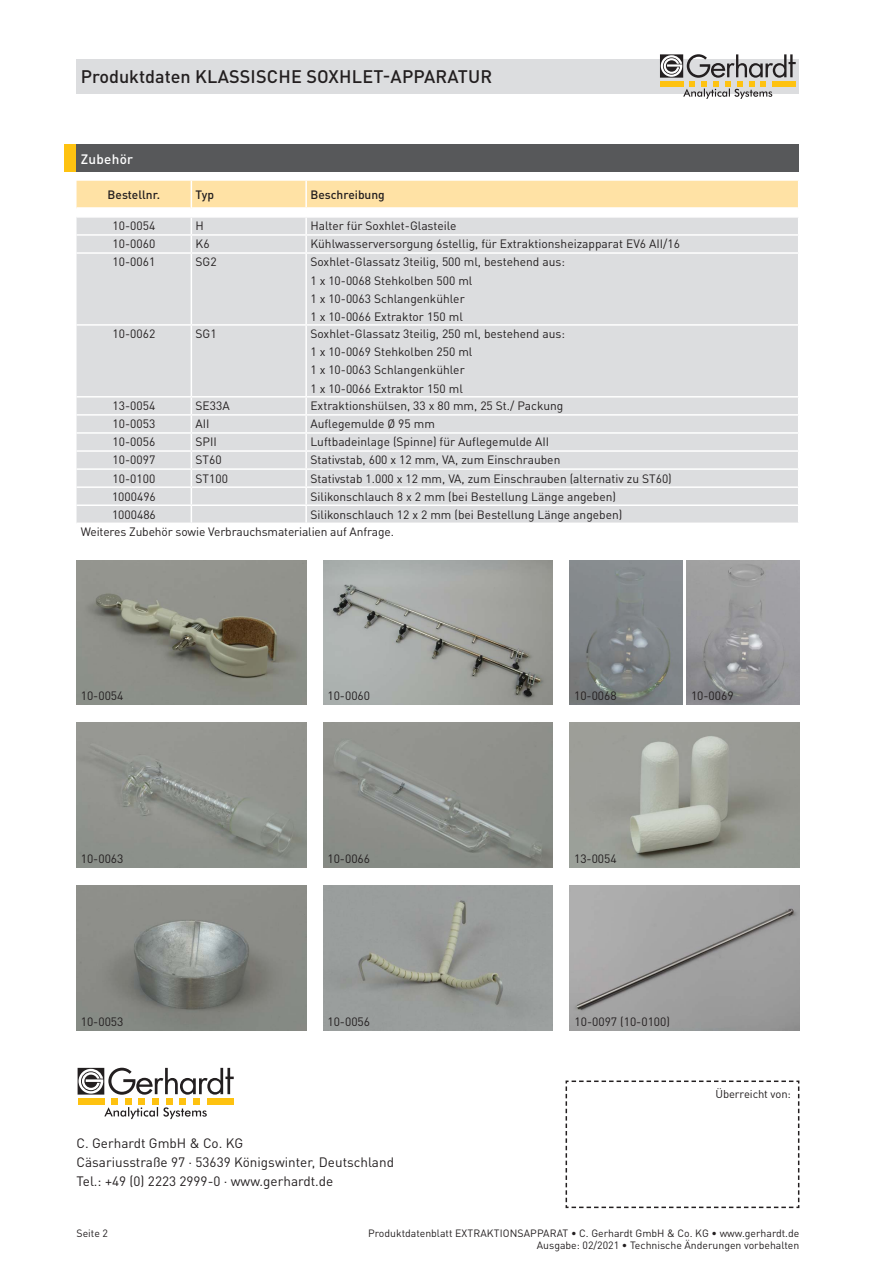
<style>
.page{position:relative;width:893px;height:1263px;background:#fff}
.page>*{position:absolute;margin:0;border:0;box-sizing:border-box;transform-origin:0 0}
.t1{font:500 18px "DINOT";letter-spacing:.01em;color:#231f20}
.t2{font:13.5px/18.8px "DINOT";color:#231f20}
.t3{font:500 13.5px "DINOT";letter-spacing:.02em;color:#fff}
.A1-Fließtext{font:12px "DINOT";color:#231f20}
.t4{font:500 12px "DINOT";color:#231f20}
.Kapitelüberschrift_1{font:11.25px "DINOT";letter-spacing:-.01em;color:#231f20}
.t5{font:10.5px/12px "DINOT";color:#231f20;text-align:right}
</style>
<div class="page">
<div style="left:77px;top:59px;width:722px;height:34px;background:#dcdddf"></div>
<svg style="left:660px;top:54px;width:136px;height:45px"></svg>
<div style="left:64px;top:145px;width:13px;height:27px;background:#fec210"></div>
<div style="left:77px;top:145px;width:722px;height:27px;background:#57585a"></div>
<div style="left:77px;top:254px;width:721px;height:269px;background:#dcdddf"></div>
<hr style="left:77px;top:324px;width:114px;height:2px;background:#fff">
<hr style="left:191px;top:324px;width:115px;height:2px;background:#fff">
<hr style="left:77px;top:396px;width:114px;height:2px;background:#fff">
<hr style="left:191px;top:396px;width:115px;height:2px;background:#fff">
<hr style="left:77px;top:414px;width:114px;height:2px;background:#fff">
<hr style="left:191px;top:414px;width:115px;height:2px;background:#fff">
<hr style="left:77px;top:432px;width:114px;height:2px;background:#fff">
<hr style="left:191px;top:432px;width:115px;height:2px;background:#fff">
<hr style="left:77px;top:450px;width:114px;height:2px;background:#fff">
<hr style="left:191px;top:450px;width:115px;height:2px;background:#fff">
<hr style="left:77px;top:468px;width:114px;height:2px;background:#fff">
<hr style="left:191px;top:468px;width:115px;height:2px;background:#fff">
<hr style="left:77px;top:486px;width:114px;height:2px;background:#fff">
<hr style="left:191px;top:486px;width:115px;height:2px;background:#fff">
<hr style="left:77px;top:504px;width:114px;height:2px;background:#fff">
<hr style="left:191px;top:504px;width:115px;height:2px;background:#fff">
<svg style="left:77px;top:181px;width:721px;height:71px"></svg>
<hr style="left:191px;top:254px;width:1px;height:70px;background:#fff">
<hr style="left:305px;top:254px;width:2px;height:70px;background:#fff">
<hr style="left:191px;top:326px;width:1px;height:70px;background:#fff">
<hr style="left:306px;top:324px;width:493px;height:2px;background:#fff">
<hr style="left:305px;top:326px;width:2px;height:70px;background:#fff">
<hr style="left:306px;top:396px;width:493px;height:2px;background:#fff">
<hr style="left:306px;top:414px;width:493px;height:2px;background:#fff">
<hr style="left:306px;top:432px;width:493px;height:2px;background:#fff">
<hr style="left:306px;top:450px;width:493px;height:2px;background:#fff">
<hr style="left:306px;top:468px;width:493px;height:2px;background:#fff">
<hr style="left:306px;top:486px;width:493px;height:2px;background:#fff">
<svg style="left:191px;top:398px;width:1px;height:125px"></svg>
<hr style="left:306px;top:504px;width:493px;height:2px;background:#fff">
<svg style="left:305px;top:398px;width:2px;height:125px"></svg>
<hr style="left:306px;top:207px;width:492px;height:2px;background:#fff">
<svg style="left:78px;top:1068px;width:156px;height:27px"></svg>
<div style="left:111px;top:1098px;width:7px;height:7px;background:#fec210"></div>
<div style="left:125px;top:1098px;width:7px;height:7px;background:#fec210"></div>
<div style="left:139px;top:1098px;width:6px;height:7px;background:#fec210"></div>
<div style="left:152px;top:1098px;width:7px;height:7px;background:#fec210"></div>
<div style="left:166px;top:1098px;width:7px;height:7px;background:#fec210"></div>
<div style="left:180px;top:1098px;width:6px;height:7px;background:#fec210"></div>
<div style="left:193px;top:1098px;width:7px;height:7px;background:#fec210"></div>
<div style="left:207px;top:1098px;width:27px;height:7px;background:#fec210"></div>
<div style="left:78px;top:1098px;width:26px;height:7px;background:#fec210"></div>
<svg style="left:104px;top:1107px;width:103px;height:12px"></svg>
<svg style="left:565px;top:1080px;width:235px;height:129px"></svg>
<img style="left:77px;top:885px;width:229px;height:145px">
<img style="left:77px;top:560px;width:229px;height:145px">
<img style="left:323px;top:560px;width:230px;height:145px">
<img style="left:570px;top:560px;width:112px;height:145px">
<img style="left:687px;top:560px;width:112px;height:145px">
<img style="left:77px;top:723px;width:229px;height:144px">
<img style="left:324px;top:723px;width:229px;height:144px">
<img style="left:570px;top:723px;width:229px;height:144px">
<img style="left:324px;top:885px;width:229px;height:145px">
<img style="left:570px;top:885px;width:229px;height:145px">
<h1 class="t1" style="left:81px;top:65px;width:413px">Produktdaten KLASSISCHE SOXHLET-APPARATUR</h1>
<p class="t3" style="left:81px;top:150px;width:54px">Zubehör</p>
<p class="t4" style="left:108px;top:187px;width:54px">Bestellnr.</p>
<p class="t4" style="left:196px;top:187px;width:20px">Typ</p>
<p class="t4" style="left:310px;top:187px;width:76px">Beschreibung</p>
<p class="A1-Fließtext" style="left:113px;top:218px;width:44px">10-0054</p>
<p class="A1-Fließtext" style="left:196px;top:218px;width:10px">H</p>
<p class="A1-Fließtext" style="left:310px;top:218px;width:148px">Halter für Soxhlet-Glasteile</p>
<p class="A1-Fließtext" style="left:113px;top:237px;width:44px">10-0060</p>
<p class="A1-Fließtext" style="left:196px;top:237px;width:16px">K6</p>
<p class="A1-Fließtext" style="left:310px;top:237px;width:371px">Kühlwasserversorgung 6stellig, für Extraktionsheizapparat EV6 AII/16</p>
<p class="A1-Fließtext" style="left:113px;top:255px;width:44px">10-0061</p>
<p class="A1-Fließtext" style="left:196px;top:255px;width:23px">SG2</p>
<p class="A1-Fließtext" style="left:310px;top:255px;width:256px">Soxhlet-Glassatz 3teilig, 500 ml, bestehend aus:</p>
<p class="A1-Fließtext" style="left:310px;top:273px;width:164px">1 x 10-0068 Stehkolben 500 ml</p>
<p class="A1-Fließtext" style="left:310px;top:291px;width:156px">1 x 10-0063 Schlangenkühler</p>
<p class="A1-Fließtext" style="left:310px;top:309px;width:154px">1 x 10-0066 Extraktor 150 ml</p>
<p class="A1-Fließtext" style="left:113px;top:326px;width:44px">10-0062</p>
<p class="A1-Fließtext" style="left:196px;top:326px;width:23px">SG1</p>
<p class="A1-Fließtext" style="left:310px;top:326px;width:256px">Soxhlet-Glassatz 3teilig, 250 ml, bestehend aus:</p>
<p class="A1-Fließtext" style="left:310px;top:345px;width:164px">1 x 10-0069 Stehkolben 250 ml</p>
<p class="A1-Fließtext" style="left:310px;top:363px;width:156px">1 x 10-0063 Schlangenkühler</p>
<p class="A1-Fließtext" style="left:310px;top:381px;width:154px">1 x 10-0066 Extraktor 150 ml</p>
<p class="A1-Fließtext" style="left:113px;top:398px;width:44px">13-0054</p>
<p class="A1-Fließtext" style="left:196px;top:398px;width:36px">SE33A</p>
<p class="A1-Fließtext" style="left:310px;top:398px;width:255px">Extraktionshülsen, 33 x 80 mm, 25 St./ Packung</p>
<p class="A1-Fließtext" style="left:113px;top:416px;width:44px">10-0053</p>
<p class="A1-Fließtext" style="left:196px;top:416px;width:16px">AII</p>
<p class="A1-Fließtext" style="left:310px;top:416px;width:126px">Auflegemulde Ø 95 mm</p>
<p class="A1-Fließtext" style="left:113px;top:435px;width:44px">10-0056</p>
<p class="A1-Fließtext" style="left:196px;top:435px;width:23px">SPII</p>
<p class="A1-Fließtext" style="left:310px;top:435px;width:240px">Luftbadeinlage (Spinne) für Auflegemulde AII</p>
<p class="A1-Fließtext" style="left:113px;top:453px;width:44px">10-0097</p>
<p class="A1-Fließtext" style="left:196px;top:453px;width:28px">ST60</p>
<p class="A1-Fließtext" style="left:310px;top:453px;width:251px">Stativstab, 600 x 12 mm, VA, zum Einschrauben</p>
<p class="A1-Fließtext" style="left:113px;top:471px;width:44px">10-0100</p>
<p class="A1-Fließtext" style="left:196px;top:471px;width:34px">ST100</p>
<p class="A1-Fließtext" style="left:310px;top:471px;width:363px">Stativstab 1.000 x 12 mm, VA, zum Einschrauben (alternativ zu ST60)</p>
<p class="A1-Fließtext" style="left:112px;top:489px;width:45px">1000496</p>
<p class="A1-Fließtext" style="left:310px;top:489px;width:307px">Silikonschlauch 8 x 2 mm (bei Bestellung Länge angeben)</p>
<p class="A1-Fließtext" style="left:112px;top:507px;width:45px">1000486</p>
<p class="A1-Fließtext" style="left:310px;top:507px;width:314px">Silikonschlauch 12 x 2 mm (bei Bestellung Länge angeben)</p>
<p class="A1-Fließtext" style="left:81px;top:524px;width:315px">Weiteres Zubehör sowie Verbrauchsmaterialien auf Anfrage.</p>
<p class="A1-Fließtext" style="left:81px;top:688px;width:44px">10-0054</p>
<p class="A1-Fließtext" style="left:327px;top:688px;width:44px">10-0060</p>
<p class="A1-Fließtext" style="left:574px;top:688px;width:44px">10-0068</p>
<p class="A1-Fließtext" style="left:691px;top:688px;width:44px">10-0069</p>
<p class="A1-Fließtext" style="left:81px;top:851px;width:44px">10-0063</p>
<p class="A1-Fließtext" style="left:327px;top:851px;width:44px">10-0066</p>
<p class="A1-Fließtext" style="left:574px;top:851px;width:44px">13-0054</p>
<p class="A1-Fließtext" style="left:81px;top:1014px;width:44px">10-0053</p>
<p class="A1-Fließtext" style="left:327px;top:1014px;width:44px">10-0056</p>
<p class="A1-Fließtext" style="left:574px;top:1014px;width:97px">10-0097 (10-0100)</p>
<p class="t2" style="left:77px;top:1134px;width:319px">C. Gerhardt GmbH &amp; Co. KG<br>Cäsariusstraße 97 · 53639 Königswinter, Deutschland<br>Tel.: +49 (0) 2223 2999-0 · www.gerhardt.de</p>
<p class="Kapitelüberschrift_1" style="left:715px;top:1087px;width:77px">Überreicht von:</p>
<p class="t5" style="left:77px;top:1227px;width:33px">Seite 2</p>
<p class="t5" style="left:368px;top:1227px;width:433px">Produktdatenblatt EXTRAKTIONSAPPARAT • C. Gerhardt GmbH &amp; Co. KG • www.gerhardt.de<br>Ausgabe: 02/2021 • Technische Änderungen vorbehalten</p>
</div>
